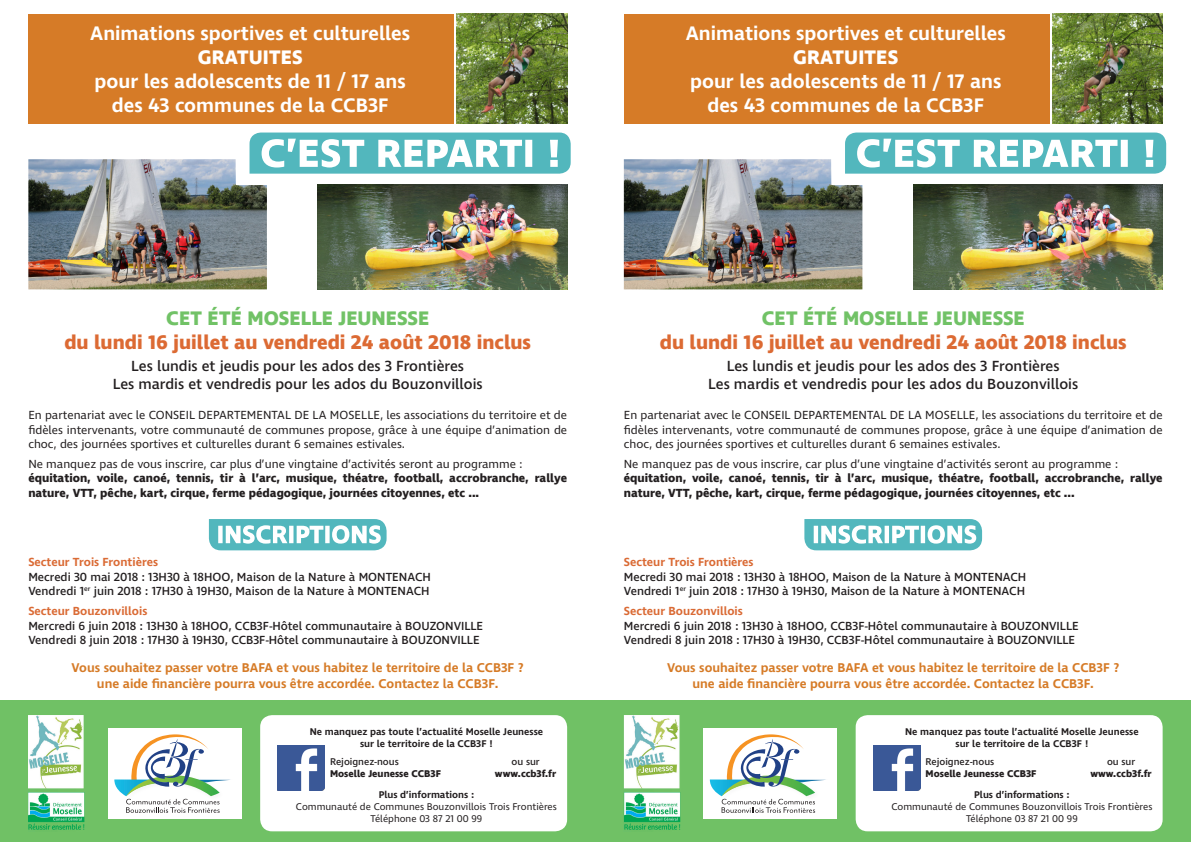
<style>
.page{position:relative;width:1191px;height:842px;background:#fff}
.page>*{position:absolute;margin:0;border:0;box-sizing:border-box;transform-origin:0 0}
.t1{font:600 20px "Ingra";color:#fff}
.t2{font:700 20px "Ingra";color:#dc6a33}
.t3{font:700 20px "Ingra";color:#71c266}
.t4{font:700 20px "Ingra";letter-spacing:.01em;color:#fff}
.t5{font:500 15px "Ingra";color:#231f20}
.t6{font:600 13px "Ingra";color:#d67b27}
.t7{font:12px/14.4px "Ingra";color:#231f20;text-align:justify}
.t8{font:500 12px "Ingra";color:#231f20}
.t9{font:700 12px/14.4px "Ingra";color:#231f20}
.t10{font:600 12px "Ingra";color:#da6a34}
.t11{font:600 10px "Ingra";color:#231f20}
.t12{font:10px "Ingra";color:#231f20}
.t13{font:700 10px "Ingra";color:#231f20}
.t14{font:500 10px "Ingra";color:#231f20}
</style>
<div class="page">
<img style="left:457px;top:14px;width:110px;height:109px">
<img style="left:28px;top:159px;width:239px;height:130px">
<img style="left:317px;top:184px;width:250px;height:105px">
<div style="left:0;top:700px;width:595px;height:142px;background:#70c165"></div>
<img style="left:28px;top:715px;width:57px;height:115px">
<div style="left:108px;top:728px;width:133px;height:90px;background:#fff"></div>
<svg style="left:114px;top:734px;width:116px;height:79px"></svg>
<svg style="left:209px;top:519px;width:177px;height:31px"></svg>
<svg style="left:249px;top:133px;width:321px;height:41px"></svg>
<div style="left:28px;top:14px;width:426px;height:109px;background:#d67b27"></div>
<div style="left:260px;top:715px;width:307px;height:116px;background:#fff;border-radius:12px"></div>
<img style="left:278px;top:745px;width:47px;height:45px">
<img style="left:1052px;top:14px;width:110px;height:109px">
<img style="left:624px;top:159px;width:238px;height:130px">
<img style="left:913px;top:184px;width:249px;height:105px">
<div style="left:595px;top:700px;width:596px;height:142px;background:#70c165"></div>
<img style="left:624px;top:715px;width:56px;height:115px">
<div style="left:703px;top:728px;width:134px;height:90px;background:#fff"></div>
<svg style="left:710px;top:734px;width:116px;height:79px"></svg>
<svg style="left:804px;top:519px;width:178px;height:31px"></svg>
<svg style="left:845px;top:133px;width:321px;height:41px"></svg>
<div style="left:624px;top:14px;width:425px;height:109px;background:#d67b27"></div>
<div style="left:855px;top:715px;width:307px;height:116px;background:#fff;border-radius:12px"></div>
<img style="left:873px;top:745px;width:47px;height:45px">
<p class="t1" style="left:90px;top:21px;width:321px">Animations sportives et culturelles</p>
<p class="t4" style="left:198px;top:45px;width:107px">GRATUITES</p>
<p class="t1" style="left:95px;top:69px;width:313px">pour les adolescents de 11 / 17 ans</p>
<p class="t1" style="left:112px;top:93px;width:278px">des 43 communes de la CCB3F</p>
<p class="t1" style="left:686px;top:21px;width:321px">Animations sportives et culturelles</p>
<p class="t4" style="left:793px;top:45px;width:107px">GRATUITES</p>
<p class="t1" style="left:690px;top:69px;width:313px">pour les adolescents de 11 / 17 ans</p>
<p class="t1" style="left:707px;top:93px;width:278px">des 43 communes de la CCB3F</p>
<p class="t3" style="left:166px;top:306px;width:265px">CET ÉTÉ MOSELLE JEUNESSE</p>
<p class="t2" style="left:64px;top:330px;width:468px">du lundi 16 juillet au vendredi 24 août 2018 inclus</p>
<p class="t5" style="left:131px;top:357px;width:334px">Les lundis et jeudis pour les ados des 3 Frontières</p>
<p class="t5" style="left:113px;top:375px;width:371px">Les mardis et vendredis pour les ados du Bouzonvillois</p>
<p class="t7" style="left:28px;top:409px;width:540px">En partenariat avec le CONSEIL DEPARTEMENTAL DE LA MOSELLE, les associations du territoire et de fidèles intervenants, votre communauté de communes propose, grâce à une équipe d’animation de choc, des journées sportives et culturelles durant 6 semaines estivales.</p>
<p class="t7" style="left:28px;top:457px;width:496px">Ne manquez pas de vous inscrire, car plus d’une vingtaine d’activités seront au programme :</p>
<p class="t9" style="left:28px;top:472px;width:540px">équitation, voile, canoé, tennis, tir à l’arc, musique, théatre, football, accrobranche, rallye nature, VTT, pêche, kart, cirque, ferme pédagogique, journées citoyennes, etc ...</p>
<p class="t10" style="left:28px;top:555px;width:131px">Secteur Trois Frontières</p>
<p class="t8" style="left:28px;top:569px;width:404px">Mecredi 30 mai 2018 : 13H30 à 18HOO, Maison de la Nature à MONTENACH</p>
<p class="t8" style="left:28px;top:584px;width:403px">Vendredi 1<sup>er</sup> juin 2018 : 17H30 à 19H30, Maison de la Nature à MONTENACH</p>
<p class="t10" style="left:28px;top:604px;width:120px">Secteur Bouzonvillois</p>
<p class="t8" style="left:28px;top:618px;width:456px">Mercredi 6 juin 2018 : 13H30 à 18HOO, CCB3F-Hôtel communautaire à BOUZONVILLE</p>
<p class="t8" style="left:28px;top:632px;width:453px">Vendredi 8 juin 2018 : 17H30 à 19H30, CCB3F-Hôtel communautaire à BOUZONVILLE</p>
<p class="t6" style="left:72px;top:660px;width:454px">Vous souhaitez passer votre BAFA et vous habitez le territoire de la CCB3F ?</p>
<p class="t6" style="left:97px;top:675px;width:403px">une aide financière pourra vous être accordée. Contactez la CCB3F.</p>
<p class="t11" style="left:310px;top:725px;width:235px">Ne manquez pas toute l’actualité Moselle Jeunesse</p>
<p class="t11" style="left:360px;top:737px;width:134px">sur le territoire de la CCB3F !</p>
<p class="t14" style="left:330px;top:756px;width:70px">Rejoignez-nous</p>
<p class="t13" style="left:330px;top:768px;width:112px">Moselle Jeunesse CCB3F</p>
<p class="t14" style="left:511px;top:756px;width:30px">ou sur</p>
<p class="t13" style="left:495px;top:768px;width:63px">www.ccb3f.fr</p>
<p class="t11" style="left:379px;top:788px;width:97px">Plus d’informations :</p>
<p class="t12" style="left:296px;top:800px;width:262px">Communauté de Communes Bouzonvillois Trois Frontières</p>
<p class="t12" style="left:370px;top:812px;width:113px">Téléphone 03 87 21 00 99</p>
<p class="t3" style="left:761px;top:306px;width:265px">CET ÉTÉ MOSELLE JEUNESSE</p>
<p class="t2" style="left:660px;top:330px;width:468px">du lundi 16 juillet au vendredi 24 août 2018 inclus</p>
<p class="t5" style="left:727px;top:357px;width:334px">Les lundis et jeudis pour les ados des 3 Frontières</p>
<p class="t5" style="left:708px;top:375px;width:371px">Les mardis et vendredis pour les ados du Bouzonvillois</p>
<p class="t7" style="left:624px;top:409px;width:540px">En partenariat avec le CONSEIL DEPARTEMENTAL DE LA MOSELLE, les associations du territoire et de fidèles intervenants, votre communauté de communes propose, grâce à une équipe d’animation de choc, des journées sportives et culturelles durant 6 semaines estivales.</p>
<p class="t7" style="left:624px;top:457px;width:496px">Ne manquez pas de vous inscrire, car plus d’une vingtaine d’activités seront au programme :</p>
<p class="t9" style="left:624px;top:472px;width:540px">équitation, voile, canoé, tennis, tir à l’arc, musique, théatre, football, accrobranche, rallye nature, VTT, pêche, kart, cirque, ferme pédagogique, journées citoyennes, etc ...</p>
<p class="t10" style="left:624px;top:555px;width:131px">Secteur Trois Frontières</p>
<p class="t8" style="left:624px;top:569px;width:404px">Mecredi 30 mai 2018 : 13H30 à 18HOO, Maison de la Nature à MONTENACH</p>
<p class="t8" style="left:624px;top:584px;width:403px">Vendredi 1<sup>er</sup> juin 2018 : 17H30 à 19H30, Maison de la Nature à MONTENACH</p>
<p class="t10" style="left:624px;top:604px;width:120px">Secteur Bouzonvillois</p>
<p class="t8" style="left:624px;top:618px;width:456px">Mercredi 6 juin 2018 : 13H30 à 18HOO, CCB3F-Hôtel communautaire à BOUZONVILLE</p>
<p class="t8" style="left:624px;top:632px;width:453px">Vendredi 8 juin 2018 : 17H30 à 19H30, CCB3F-Hôtel communautaire à BOUZONVILLE</p>
<p class="t6" style="left:667px;top:660px;width:454px">Vous souhaitez passer votre BAFA et vous habitez le territoire de la CCB3F ?</p>
<p class="t6" style="left:692px;top:675px;width:403px">une aide financière pourra vous être accordée. Contactez la CCB3F.</p>
<p class="t11" style="left:905px;top:725px;width:235px">Ne manquez pas toute l’actualité Moselle Jeunesse</p>
<p class="t11" style="left:955px;top:737px;width:134px">sur le territoire de la CCB3F !</p>
<p class="t14" style="left:925px;top:756px;width:70px">Rejoignez-nous</p>
<p class="t13" style="left:925px;top:768px;width:112px">Moselle Jeunesse CCB3F</p>
<p class="t14" style="left:1107px;top:756px;width:30px">ou sur</p>
<p class="t13" style="left:1090px;top:768px;width:63px">www.ccb3f.fr</p>
<p class="t11" style="left:974px;top:788px;width:97px">Plus d’informations :</p>
<p class="t12" style="left:891px;top:800px;width:262px">Communauté de Communes Bouzonvillois Trois Frontières</p>
<p class="t12" style="left:966px;top:812px;width:113px">Téléphone 03 87 21 00 99</p>
</div>
